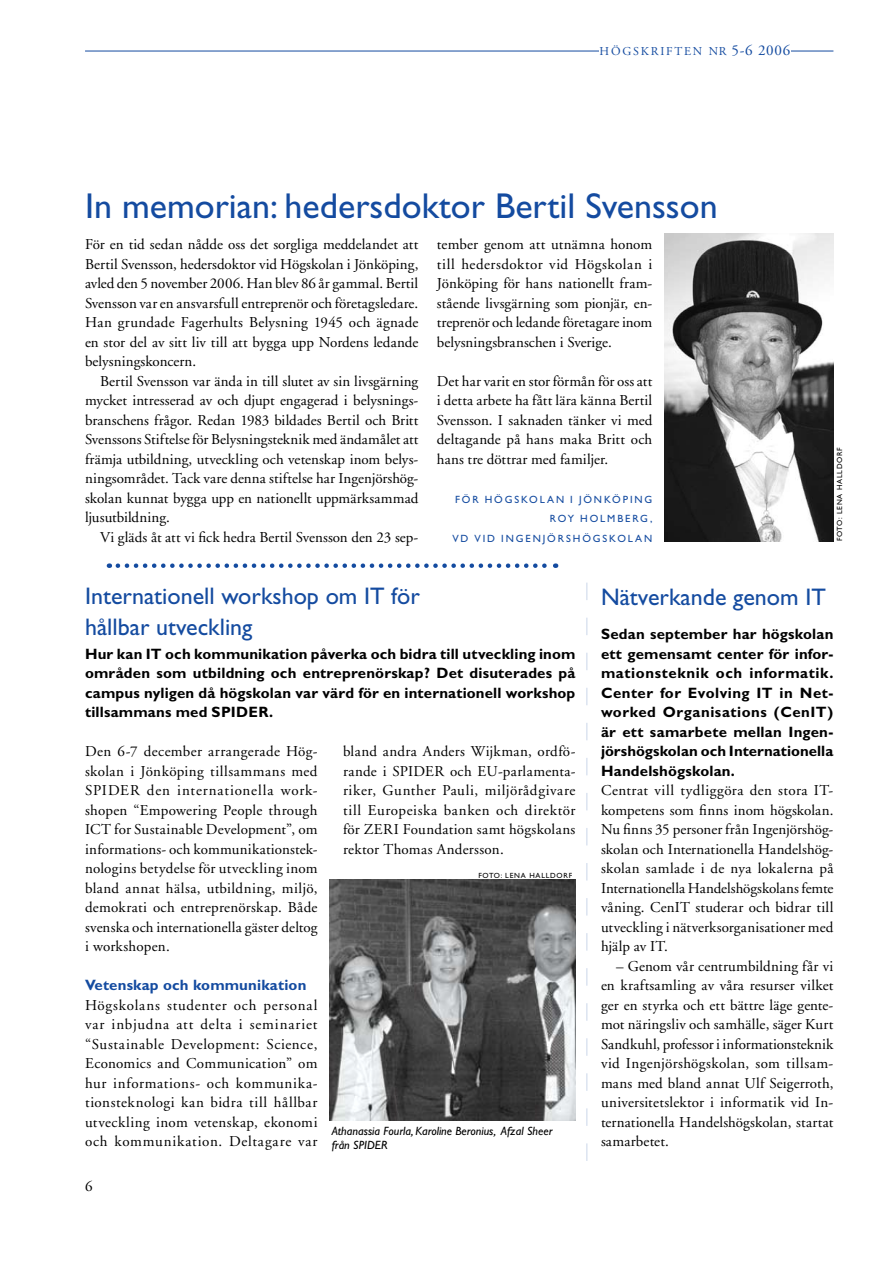
<style>
.page{position:relative;width:893px;height:1263px;background:#fff}
.page>*{position:absolute;margin:0;border:0;box-sizing:border-box;transform-origin:0 0}
.t1{font:36px "Gill Sans";color:#144ba0}
.t2{font:24px/30px "Gill Sans";color:#144ba0}
.t3{font:15px/19.5px "Adobe Garamond";letter-spacing:.01em;color:#000;text-align:justify}
.t4{font:700 15px/19.5px "Gill Sans";letter-spacing:.01em;color:#000;text-align:justify}
.t5{font:700 15px "Gill Sans";letter-spacing:.015em;color:#144ba0}
.t6{font:italic 12px/14.4px "Gill Sans";color:#000}
.t7{font:12px "Adobe Garamond";letter-spacing:.15em;color:#144ba0}
.t8{font:10.5px/19.5px "Gill Sans";letter-spacing:.18em;color:#144ba0}
.t9{font:7.5px "Gill Sans";letter-spacing:.1em;color:#000}
.s1{font-size:15px}
</style>
<div class="page">
<hr style="left:85px;top:51px;width:748px;height:1px;background:#144ba0">
<div style="left:599px;top:44px;width:192px;height:20px;background:#fff"></div>
<img style="left:664px;top:234px;width:169px;height:307px">
<svg style="left:118px;top:563px;width:438px;height:5px"></svg>
<svg style="left:586px;top:583px;width:2px;height:578px"></svg>
<img style="left:330px;top:880px;width:245px;height:241px">
<p class="t7" style="left:600px;top:44px;width:192px">HÖGSKRIFTEN NR <span class="s1">5-6 2006</span></p>
<h1 class="t1" style="left:85px;top:186px;width:634px">In memorian: hedersdoktor Bertil Svensson</h1>
<p class="t3" style="left:85px;top:235px;width:335px">För en tid sedan nådde oss det sorgliga meddelandet att Bertil Svensson, hedersdoktor vid Högskolan i Jönköping, avled den 5 november 2006. Han blev 86 år gammal. Bertil Svensson var en ansvarsfull entreprenör och företagsledare.<br>Han grundade Fagerhults Belysning 1945 och ägnade en stor del av sitt liv till att bygga upp Nordens ledande belysningskoncern.</p>
<p class="t3" style="left:85px;top:371px;width:335px;text-indent:15px">Bertil Svensson var ända in till slutet av sin livsgärning mycket intresserad av och djupt engagerad i belysnings&shy;branschens frågor. Redan 1983 bildades Bertil och Britt Svenssons Stiftelse för Belysningsteknik med ändamålet att främja utbildning, utveckling och vetenskap inom belys&shy;ningsområdet. Tack vare denna stiftelse har Ingenjörshög&shy;skolan kunnat bygga upp en nationellt uppmärksammad ljusutbildning.</p>
<p class="t3" style="left:100px;top:527px;width:320px">Vi gläds åt att vi fick hedra Bertil Svensson den 23 sep-</p>
<p class="t3" style="left:437px;top:235px;width:217px">tember genom att utnämna honom till hedersdoktor vid Högskolan i Jönköping för hans nationellt fram&shy;stående livsgärning som pionjär, en&shy;treprenör och ledande företagare inom belysningsbranschen i Sverige.</p>
<p class="t3" style="left:437px;top:371px;width:217px">Det har varit en stor förmån för oss att i detta arbete ha fått lära känna Bertil Svensson. I saknaden tänker vi med deltagande på hans maka Britt och hans tre döttrar med familjer.</p>
<p class="t8" style="left:455px;top:489px;width:59px">För Högsko</p>
<p class="t8" style="left:540px;top:489px;width:17px">lan</p>
<p class="t8" style="left:550px;top:489px;width:81px;text-indent:20px">i Jönköping<br>Roy Ho lmberg</p>
<p class="t8" style="left:650px;top:509px;width:4px">,</p>
<p class="t8" style="left:452px;top:528px;width:30px">Vd vid</p>
<p class="t8" style="left:501px;top:528px;width:14px">Ingenj</p>
<p class="t8" style="left:547px;top:528px;width:19px">örsh</p>
<p class="t8" style="left:582px;top:528px;width:20px">ögsko</p>
<p class="t8" style="left:628px;top:528px;width:17px">lan</p>
<p class="t9" style="left:835px;top:541px;width:95px;rotate:-90deg">Foto: Lena Halldorf</p>
<h2 class="t2" style="left:85px;top:581px;width:336px">Internationell workshop om IT för hållbar utveckling</h2>
<p class="t4" style="left:85px;top:644px;width:492px">Hur kan IT och kommunikation påverka och bidra till utveckling inom områden som utbildning och entreprenörskap? Det disuterades på campus nyligen då högskolan var värd för en internationell workshop tillsammans med SPIDER.</p>
<p class="t3" style="left:85px;top:742px;width:234px">Den 6-7 december arrangerade Hög&shy;skolan i Jönköping tillsammans med SPIDER den internationella work&shy;shopen “Empowering People through ICT for Sustainable Development”, om informations- och kommunikationstek&shy;nologins betydelse för utveckling inom bland annat hälsa, utbildning, miljö, demokrati och entreprenörskap. Både svenska och internationella gäster deltog i workshopen.</p>
<p class="t5" style="left:85px;top:976px;width:223px">Vetenskap och kommunikation</p>
<p class="t3" style="left:85px;top:995px;width:234px">Högskolans studenter och personal var inbjudna att delta i seminariet “Sustainable Development: Science, Economics and Communication” om hur informations- och kommunika&shy;tionsteknologi kan bidra till hållbar utveckling inom vetenskap, ekonomi och kommunikation. Deltagare var</p>
<p class="t3" style="left:343px;top:742px;width:234px">bland andra Anders Wijkman, ordfö&shy;rande i SPIDER och EU-parlamenta&shy;riker, Gunther Pauli, miljörådgivare till Europeiska banken och direktör för ZERI Foundation samt högskolans rektor Thomas Andersson.</p>
<p class="t9" style="left:478px;top:872px;width:11px">Foto</p>
<p class="t9" style="left:501px;top:872px;width:11px">: Lena</p>
<p class="t9" style="left:529px;top:872px;width:28px">Halldorf</p>
<p class="t6" style="left:332px;top:1124px;width:222px">Athanassia Fourla, Karoline Beronius, Afzal Sheer från SPIDER</p>
<h2 class="t2" style="left:601px;top:582px;width:226px">Nätverkande genom IT</h2>
<p class="t4" style="left:601px;top:624px;width:234px">Sedan september har högskolan ett gemensamt center för infor&shy;mationsteknik och informatik.<br>Center for Evolving IT in Net&shy;worked Organisations (CenIT) är ett samarbete mellan Ingen&shy;jörshögskolan och Internationella Handelshögskolan.</p>
<p class="t3" style="left:601px;top:781px;width:234px">Centrat vill tydliggöra den stora IT&shy;kompetens som finns inom högskolan.<br>Nu finns 35 personer från Ingenjörshög&shy;skolan och Internationella Handelshög&shy;skolan samlade i de nya lokalerna på Internationella Handelshögskolans femte våning. CenIT studerar och bidrar till utveckling i nätverksorganisationer med hjälp av IT.</p>
<p class="t3" style="left:601px;top:956px;width:234px;text-indent:15px">– Genom vår centrumbildning får vi en kraftsamling av våra resurser vilket ger en styrka och ett bättre läge gente&shy;mot näringsliv och samhälle, säger Kurt Sandkuhl, professor i informationsteknik vid Ingenjörshögskolan, som tillsam&shy;mans med bland annat Ulf Seigerroth, universitetslektor i informatik vid In&shy;ternationella Handelshögskolan, startat samarbetet.</p>
</div>
